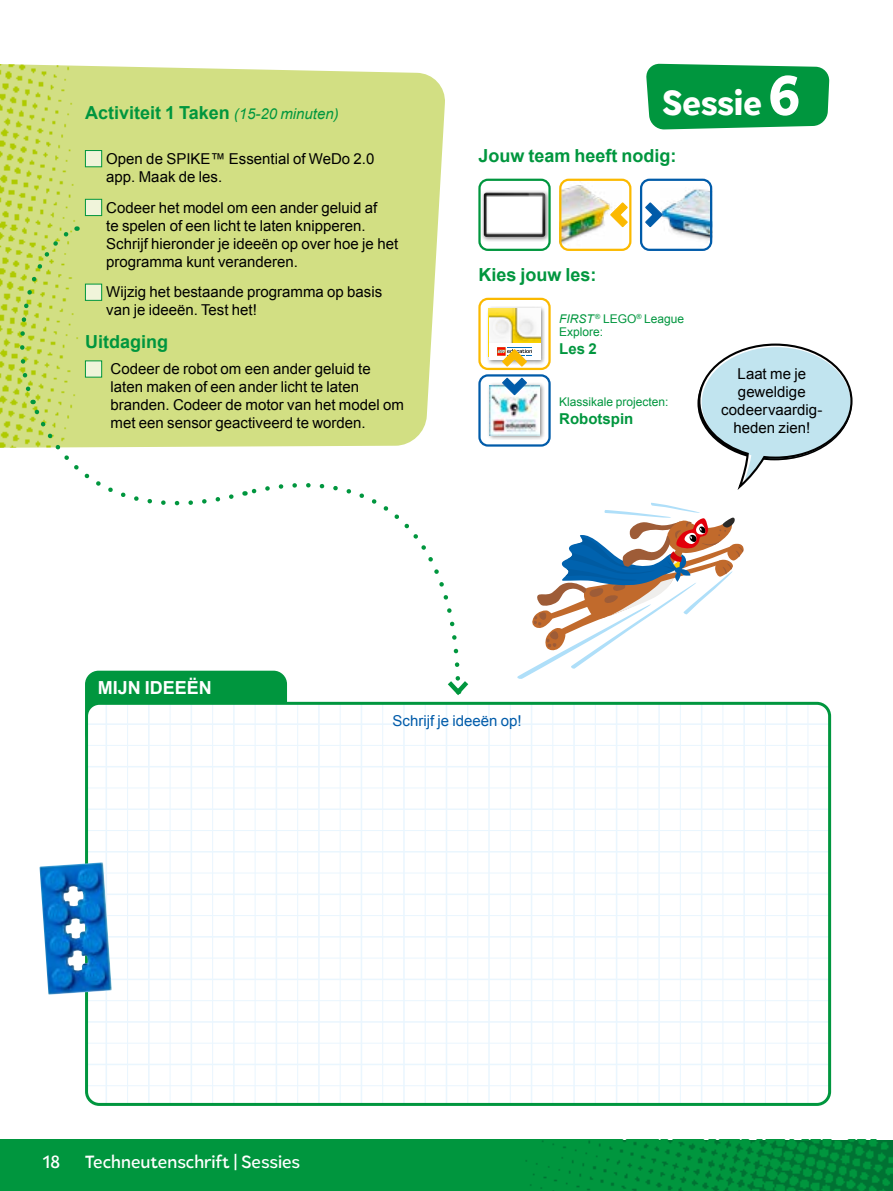
<style>
.page{position:relative;width:893px;height:1191px;background:#fff}
.page>*{position:absolute;margin:0;border:0;box-sizing:border-box;transform-origin:0 0}
.t1{font:800 36px "Tobi Pro";color:#fff}
.t2{font:700 18px "Arial";color:#00963e}
.t3{font:500 18px "Tobi Pro";color:#fff}
.t4{font:700 18px "Arial";color:#fff}
.t5{font:15px/18px "Arial";color:#000}
.t6{font:15px "Arial";color:#005ba9}
.t7{font:700 15px "Arial";color:#00963e}
.t8{font:12px/13.5px "Arial";color:#00963e}
.s1{font-weight:400;font-style:italic;font-size:15px}
.s2{font-size:57px}
.s3{font-style:italic}
</style>
<div class="page">
<div style="left:86px;top:671px;width:200px;height:75px;background:#00963e;border-radius:13px"></div>
<div style="left:85px;top:670px;width:202px;height:76px;border:2px solid #00963e;border-radius:13px"></div>
<img style="left:0;top:1139px;width:893px;height:52px">
<div style="left:93px;top:66px;width:352px;height:381px;background:#d2df83"></div>
<img style="left:0;top:64px;width:93px;height:384px">
<svg style="left:87px;top:704px;width:740px;height:398px"></svg>
<hr style="left:87px;top:723px;width:743px;height:2px;background:#eaf6fe">
<hr style="left:87px;top:766px;width:743px;height:1px;background:#eaf6fe">
<hr style="left:87px;top:808px;width:743px;height:2px;background:#eaf6fe">
<hr style="left:87px;top:851px;width:743px;height:1px;background:#eaf6fe">
<hr style="left:87px;top:893px;width:743px;height:2px;background:#eaf6fe">
<hr style="left:87px;top:936px;width:743px;height:1px;background:#eaf6fe">
<hr style="left:87px;top:978px;width:743px;height:2px;background:#eaf6fe">
<hr style="left:87px;top:1021px;width:743px;height:1px;background:#eaf6fe">
<hr style="left:87px;top:1063px;width:743px;height:2px;background:#eaf6fe">
<hr style="left:87px;top:703px;width:743px;height:1px;background:#eaf6fe">
<hr style="left:87px;top:745px;width:743px;height:1px;background:#eaf6fe">
<hr style="left:87px;top:787px;width:743px;height:1px;background:#eaf6fe">
<hr style="left:87px;top:830px;width:743px;height:1px;background:#eaf6fe">
<hr style="left:87px;top:872px;width:743px;height:1px;background:#eaf6fe">
<hr style="left:87px;top:915px;width:743px;height:1px;background:#eaf6fe">
<hr style="left:87px;top:957px;width:743px;height:1px;background:#eaf6fe">
<hr style="left:87px;top:1000px;width:743px;height:1px;background:#eaf6fe">
<hr style="left:87px;top:1042px;width:743px;height:1px;background:#eaf6fe">
<hr style="left:87px;top:1085px;width:743px;height:1px;background:#eaf6fe">
<hr style="left:106px;top:703px;width:1px;height:401px;background:#eaf6fe">
<hr style="left:148px;top:703px;width:2px;height:401px;background:#eaf6fe">
<hr style="left:191px;top:703px;width:1px;height:401px;background:#eaf6fe">
<hr style="left:233px;top:703px;width:2px;height:401px;background:#eaf6fe">
<hr style="left:276px;top:703px;width:1px;height:401px;background:#eaf6fe">
<hr style="left:318px;top:703px;width:2px;height:401px;background:#eaf6fe">
<hr style="left:361px;top:703px;width:1px;height:401px;background:#eaf6fe">
<hr style="left:403px;top:703px;width:2px;height:401px;background:#eaf6fe">
<hr style="left:446px;top:703px;width:1px;height:401px;background:#eaf6fe">
<hr style="left:488px;top:703px;width:2px;height:401px;background:#eaf6fe">
<hr style="left:531px;top:703px;width:1px;height:401px;background:#eaf6fe">
<hr style="left:573px;top:703px;width:2px;height:401px;background:#eaf6fe">
<hr style="left:616px;top:703px;width:1px;height:401px;background:#eaf6fe">
<hr style="left:127px;top:703px;width:1px;height:401px;background:#eaf6fe">
<hr style="left:170px;top:703px;width:1px;height:401px;background:#eaf6fe">
<hr style="left:212px;top:703px;width:1px;height:401px;background:#eaf6fe">
<hr style="left:255px;top:703px;width:1px;height:401px;background:#eaf6fe">
<hr style="left:297px;top:703px;width:1px;height:401px;background:#eaf6fe">
<hr style="left:340px;top:703px;width:1px;height:401px;background:#eaf6fe">
<hr style="left:382px;top:703px;width:1px;height:401px;background:#eaf6fe">
<hr style="left:425px;top:703px;width:1px;height:401px;background:#eaf6fe">
<hr style="left:467px;top:703px;width:1px;height:401px;background:#eaf6fe">
<hr style="left:510px;top:703px;width:1px;height:401px;background:#eaf6fe">
<hr style="left:552px;top:703px;width:1px;height:401px;background:#eaf6fe">
<hr style="left:595px;top:703px;width:1px;height:401px;background:#eaf6fe">
<hr style="left:658px;top:703px;width:2px;height:401px;background:#eaf6fe">
<hr style="left:637px;top:703px;width:1px;height:401px;background:#eaf6fe">
<hr style="left:701px;top:703px;width:1px;height:401px;background:#eaf6fe">
<hr style="left:680px;top:703px;width:1px;height:401px;background:#eaf6fe">
<hr style="left:743px;top:703px;width:2px;height:401px;background:#eaf6fe">
<hr style="left:786px;top:703px;width:1px;height:401px;background:#eaf6fe">
<hr style="left:828px;top:703px;width:2px;height:401px;background:#eaf6fe">
<hr style="left:722px;top:703px;width:1px;height:401px;background:#eaf6fe">
<hr style="left:765px;top:703px;width:1px;height:401px;background:#eaf6fe">
<hr style="left:807px;top:703px;width:1px;height:401px;background:#eaf6fe">
<div style="left:85px;top:702px;width:746px;height:404px;border:3px solid #00963e;border-radius:13px"></div>
<svg style="left:246px;top:483px;width:214px;height:200px"></svg>
<svg style="left:29px;top:400px;width:208px;height:106px"></svg>
<svg style="left:12px;top:225px;width:66px;height:169px;background:#cadb74"></svg>
<svg style="left:443px;top:676px;width:26px;height:20px"></svg>
<div style="left:487px;top:383px;width:57px;height:57px;background:#000;opacity:.45"></div>
<img style="left:489px;top:385px;width:51px;height:50px">
<div style="left:478px;top:374px;width:73px;height:72px;border:2px solid #005ba9;border-radius:8px"></div>
<div style="left:486px;top:306px;width:59px;height:58px;background:#000;opacity:.45"></div>
<img style="left:528px;top:308px;width:12px;height:35px">
<img style="left:489px;top:308px;width:39px;height:35px">
<div style="left:489px;top:338px;width:23px;height:6px;background:#f8f8f8"></div>
<div style="left:489px;top:343px;width:51px;height:16px;background:#fff"></div>
<div style="left:478px;top:298px;width:73px;height:72px;border:2px solid #fbb900;border-radius:8px"></div>
<div style="left:481px;top:191px;width:69px;height:51px;background:#000;opacity:.45"></div>
<img style="left:484px;top:193px;width:61px;height:44px">
<div style="left:478px;top:179px;width:73px;height:72px;border:2px solid #00963e;border-radius:8px"></div>
<svg style="left:517px;top:502px;width:227px;height:177px"></svg>
<img style="left:39px;top:862px;width:73px;height:132px">
<img style="left:663px;top:189px;width:49px;height:61px">
<div style="left:640px;top:179px;width:72px;height:72px;border:2px solid #005ba9;border-radius:8px"></div>
<img style="left:560px;top:179px;width:49px;height:69px">
<div style="left:559px;top:179px;width:72px;height:72px;border:2px solid #fbb900;border-radius:8px"></div>
<svg style="left:645px;top:202px;width:18px;height:26px"></svg>
<svg style="left:609px;top:201px;width:20px;height:27px"></svg>
<svg style="left:501px;top:377px;width:27px;height:19px"></svg>
<svg style="left:497px;top:347px;width:35px;height:20px"></svg>
<svg style="left:697px;top:343px;width:156px;height:147px"></svg>
<svg style="left:647px;top:63px;width:183px;height:65px;background:#129d4b"></svg>
<div style="left:85px;top:150px;width:17px;height:17px;background:#f0f4da;border:1px solid #00963e"></div>
<div style="left:85px;top:199px;width:17px;height:17px;background:#f0f4da;border:1px solid #00963e"></div>
<div style="left:85px;top:284px;width:17px;height:17px;background:#f0f4da;border:1px solid #00963e"></div>
<div style="left:85px;top:360px;width:17px;height:17px;background:#f0f4da;border:1px solid #00963e"></div>
<p class="t2" style="left:85px;top:101px;width:255px">Activiteit 1 Taken <span class="s1">(15-20 minuten)</span></p>
<p class="t5" style="left:106px;top:150px;width:270px">Open de SPIKE™ Essential of WeDo 2.0 app. Maak de les.</p>
<p class="t5" style="left:106px;top:198px;width:293px">Codeer het model om een ander geluid af<br>te spelen of een licht te laten knipperen.<br>Schrijf hieronder je ideeën op over hoe je het programma kunt veranderen.</p>
<p class="t5" style="left:106px;top:283px;width:277px">Wijzig het bestaande programma op basis van je ideeën. Test het!</p>
<p class="t2" style="left:85px;top:329px;width:84px">Uitdaging</p>
<p class="t5" style="left:111px;top:360px;width:295px">Codeer de robot om een ander geluid te laten maken of een ander licht te laten branden. Codeer de motor van het model om met een sensor geactiveerd te worden.</p>
<h1 class="t1" style="left:662px;top:79px;width:141px">Sessie <span class="s2">6</span></h1>
<p class="t2" style="left:478px;top:144px;width:199px">Jouw team heeft nodig:</p>
<p class="t2" style="left:478px;top:263px;width:120px">Kies jouw les:</p>
<p class="t8" style="left:559px;top:312px;width:127px"><span class="s3">FIRST</span> <sup>®</sup> LEGO<sup>®</sup> League<br>Explore:</p>
<p class="t7" style="left:559px;top:339px;width:39px">Les 2</p>
<p class="t8" style="left:559px;top:395px;width:111px">Klassikale projecten:</p>
<p class="t7" style="left:559px;top:409px;width:76px">Robotspin</p>
<p class="t5" style="left:721px;top:364px;width:103px;text-align:center">Laat me je geweldige codeervaardig&shy;heden zien!</p>
<p class="t4" style="left:98px;top:676px;width:116px">MIJN IDEEËN</p>
<p class="t6" style="left:392px;top:711px;width:131px">Schrijf je ideeën op!</p>
<p class="t3" style="left:43px;top:1150px;width:20px">18</p>
<p class="t3" style="left:85px;top:1150px;width:216px">Techneutenschrift | Sessies</p>
</div>
